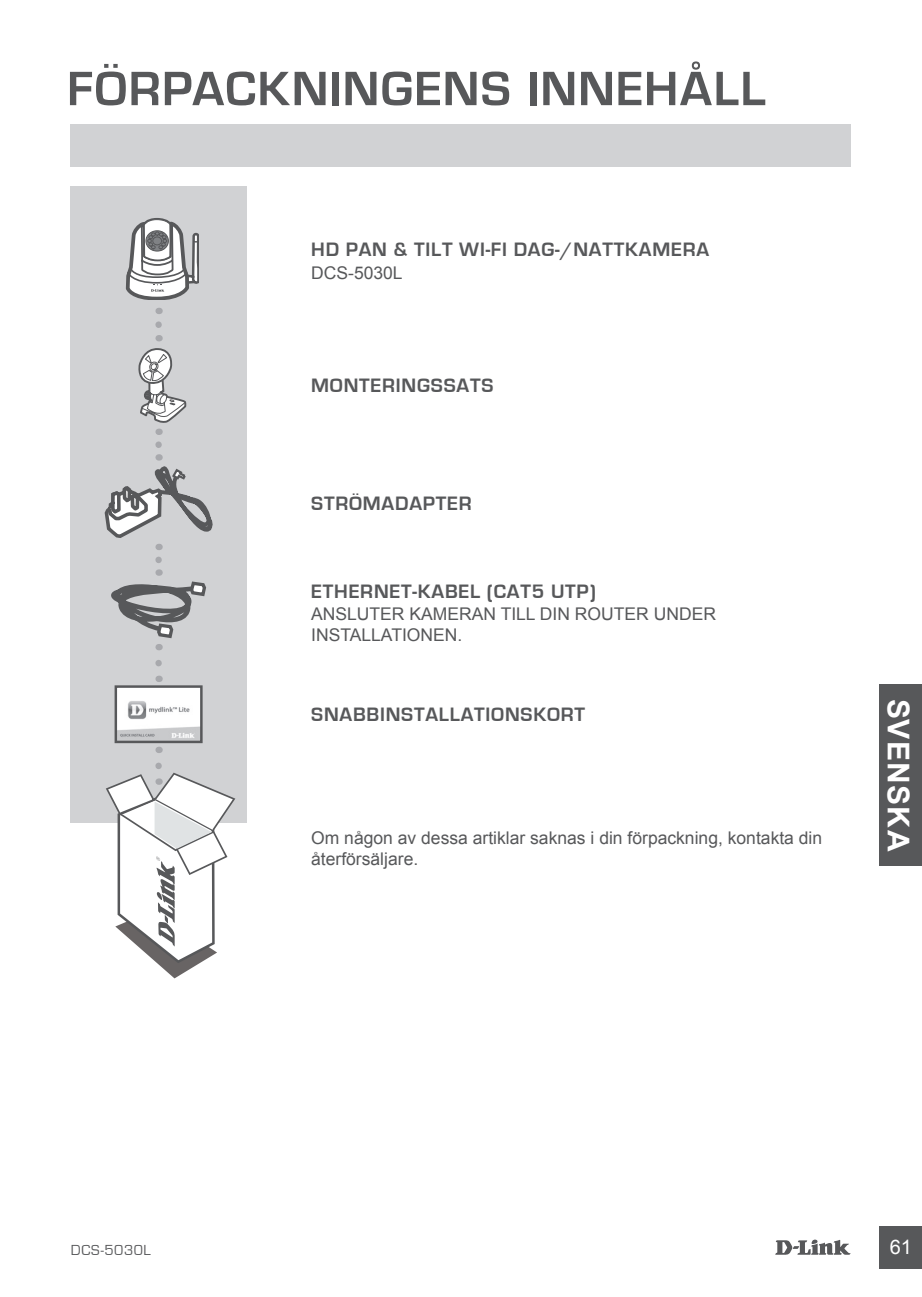
<style>
.page{position:relative;width:922px;height:1297px;background:#fff}
.page>*{position:absolute;margin:0;border:0;box-sizing:border-box;transform-origin:0 0}
.t1{font:700 50px "Eurostile";letter-spacing:.025em;color:#57585a}
.t2{font:700 30px "Arial";letter-spacing:.04em;color:#fff}
.t3{font:700 20px "Eurostile";letter-spacing:.04em;color:#57585a}
.t4{font:20px "Arial";color:#fff}
.t5{font:17.5px/21px "Arial";color:#57585a}
.t6{font:15px "Eurostile";letter-spacing:.04em;color:#57585a}
</style>
<div class="page">
<svg style="left:775px;top:1239px;width:75px;height:16px"></svg>
<div style="left:879px;top:1226px;width:42px;height:43px;background:#57585a"></div>
<div style="left:879px;top:684px;width:42px;height:182px;background:#57585a"></div>
<div style="left:71px;top:124px;width:779px;height:43px;background:#d1d2d4"></div>
<div style="left:70px;top:186px;width:177px;height:636px;background:#d1d2d4"></div>
<svg style="left:104px;top:218px;width:109px;height:464px"></svg>
<svg style="left:106px;top:766px;width:129px;height:212px"></svg>
<img style="left:117px;top:688px;width:82px;height:52px">
<div style="left:114px;top:685px;width:88px;height:58px;border:2px solid #57585a"></div>
<h1 class="t1" style="left:67px;top:61px;width:699px">FÖRPACKNINGENS INNEHÅLL</h1>
<p class="t3" style="left:311px;top:239px;width:399px">HD PAN &amp; TILT WI-FI DAG-/NATTKAMERA</p>
<p class="t5" style="left:311px;top:262px;width:93px">DCS-5030L</p>
<p class="t3" style="left:311px;top:375px;width:184px">MONTERINGSSATS</p>
<p class="t3" style="left:311px;top:493px;width:162px">STRÖMADAPTER</p>
<p class="t3" style="left:311px;top:580px;width:286px">ETHERNET-KABEL (CAT5 UTP)</p>
<p class="t5" style="left:311px;top:603px;width:406px">ANSLUTER KAMERAN TILL DIN ROUTER UNDER<br>INSTALLATIONEN.</p>
<p class="t3" style="left:311px;top:704px;width:275px">SNABBINSTALLATIONSKORT</p>
<p class="t5" style="left:311px;top:828px;width:512px">Om någon av dessa artiklar saknas i din förpackning, kontakta din återförsäljare.</p>
<h2 class="t2" style="left:918px;top:699px;width:154px;rotate:90deg">SVENSKA</h2>
<p class="t6" style="left:71px;top:1241px;width:81px">DCS-5030L</p>
<p class="t4" style="left:889px;top:1234px;width:24px">61</p>
</div>
